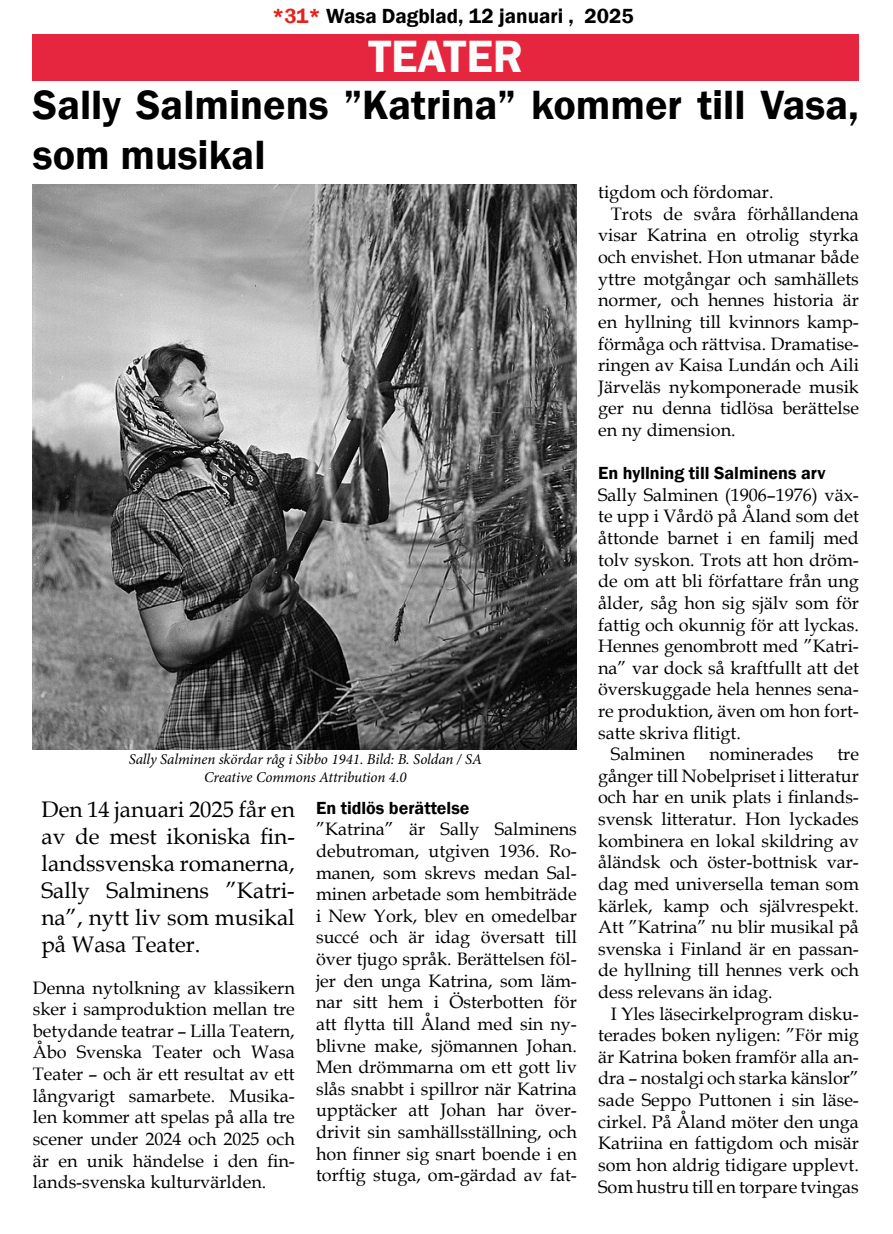
<style>
.page{position:relative;width:893px;height:1234px;background:#fff}
.page>*{position:absolute;margin:0;border:0;box-sizing:border-box;transform-origin:0 0}
.t1{font:600 46.5px "Franklin Gothic";color:#fbfdfc}
.t2{font:600 42px/50.4px "Franklin Gothic";color:#000}
.t3{font:22.5px/27px "Book Antiqua";color:#000;text-align:justify}
.t4{font:600 21px "Franklin Gothic";color:#000}
.t5{font:18px/21.6px "Book Antiqua";color:#000;text-align:justify}
.t6{font:600 18px "Franklin Gothic";color:#000}
.t7{font:italic 15px/18px "Minion Pro";letter-spacing:-.01em;color:#000;text-align:center}
.s1{color:#e5231d}
</style>
<div class="page">
<div style="left:33px;top:34px;width:826px;height:47px;background:#e6263e"></div>
<img style="left:33px;top:184px;width:544px;height:565px">
<p class="t4" style="left:272px;top:3px;width:363px"><span class="s1">*31*</span> Wasa Dagblad, 12 januari , 2025</p>
<h1 class="t1" style="left:368px;top:28px;width:156px">TEATER</h1>
<h2 class="t2" style="left:33px;top:80px;width:827px">Sally Salminens ”Katrina” kommer till Vasa, som musikal</h2>
<p class="t7" style="left:129px;top:750px;width:355px">Sally Salminen skördar råg i Sibbo 1941. Bild: B. Soldan / SA<br>Creative Commons Attribution 4.0</p>
<p class="t3" style="left:41px;top:795px;width:255px">Den 14 januari 2025 får en av de mest ikoniska fin&shy;landssvenska romanerna, Sally Salminens ”Katri&shy;na”, nytt liv som musikal på Wasa Teater.</p>
<p class="t5" style="left:33px;top:976px;width:263px">Denna nytolkning av klassikern sker i samproduktion mellan tre betydande teatrar – Lilla Teatern, Åbo Svenska Teater och Wasa Teater – och är ett resultat av ett långvarigt samarbete. Musika&shy;len kommer att spelas på alla tre scener under 2024 och 2025 och är en unik händelse i den fin&shy;lands-svenska kulturvärlden.</p>
<p class="t6" style="left:316px;top:796px;width:155px">En tidlös berättelse</p>
<p class="t5" style="left:316px;top:817px;width:262px">”Katrina” är Sally Salminens debutroman, utgiven 1936. Ro&shy;manen, som skrevs medan Sal&shy;minen arbetade som hembiträde i New York, blev en omedelbar succé och är idag översatt till över tjugo språk. Berättelsen föl&shy;jer den unga Katrina, som läm&shy;nar sitt hem i Österbotten för att flytta till Åland med sin ny&shy;blivne make, sjömannen Johan.<br>Men drömmarna om ett gott liv slås snabbt i spillror när Katrina upptäcker att Johan har över&shy;drivit sin samhällsställning, och hon finner sig snart boende i en torftig stuga, om-gärdad av fat-</p>
<p class="t5" style="left:598px;top:181px;width:177px">tigdom och fördomar.</p>
<p class="t5" style="left:611px;top:202px;width:250px">Trots de svåra förhållandena</p>
<p class="t5" style="left:598px;top:224px;width:262px">visar Katrina en otrolig styrka</p>
<p class="t5" style="left:598px;top:246px;width:262px">och envishet. Hon utmanar både</p>
<p class="t5" style="left:598px;top:267px;width:262px">yttre motgångar och samhällets</p>
<p class="t5" style="left:598px;top:289px;width:262px">normer, och hennes historia är</p>
<p class="t5" style="left:598px;top:310px;width:262px">en hyllning till kvinnors kamp-</p>
<p class="t5" style="left:598px;top:332px;width:262px">förmåga och rättvisa. Dramatise-</p>
<p class="t5" style="left:598px;top:354px;width:262px">ringen av Kaisa Lundán och Aili</p>
<p class="t5" style="left:598px;top:375px;width:262px">Järveläs nykomponerade musik</p>
<p class="t5" style="left:598px;top:397px;width:262px">ger nu denna tidlösa berättelse</p>
<p class="t5" style="left:598px;top:418px;width:139px">en ny dimension.</p>
<p class="t6" style="left:598px;top:462px;width:229px">En hyllning till Salminens arv</p>
<p class="t5" style="left:598px;top:483px;width:262px">Sally Salminen (1906–1976) väx-</p>
<p class="t5" style="left:598px;top:505px;width:262px">te upp i Vårdö på Åland som det</p>
<p class="t5" style="left:598px;top:526px;width:262px">åttonde barnet i en familj med</p>
<p class="t5" style="left:598px;top:548px;width:262px">tolv syskon. Trots att hon dröm-</p>
<p class="t5" style="left:598px;top:570px;width:262px">de om att bli författare från ung</p>
<p class="t5" style="left:598px;top:591px;width:262px">ålder, såg hon sig själv som för</p>
<p class="t5" style="left:598px;top:613px;width:262px">fattig och okunnig för att lyckas.</p>
<p class="t5" style="left:598px;top:634px;width:262px">Hennes genombrott med ”Katri-</p>
<p class="t5" style="left:598px;top:656px;width:262px">na” var dock så kraftfullt att det</p>
<p class="t5" style="left:598px;top:678px;width:262px">överskuggade hela hennes sena-</p>
<p class="t5" style="left:598px;top:699px;width:262px">re produktion, även om hon fort-</p>
<p class="t5" style="left:598px;top:721px;width:144px">satte skriva flitigt.</p>
<p class="t5" style="left:611px;top:742px;width:76px">Salminen</p>
<p class="t5" style="left:709px;top:742px;width:105px">nominerades</p>
<p class="t5" style="left:598px;top:742px;width:262px;text-indent:239px">tre gånger till Nobelpriset i litteratur och har en unik plats i finlands&shy;svensk litteratur. Hon lyckades kombinera en lokal skildring av åländsk och öster-bottnisk var&shy;dag med universella teman som kärlek, kamp och självrespekt.<br>Att ”Katrina” nu blir musikal på svenska i Finland är en passan&shy;de hyllning till hennes verk och dess relevans än idag.</p>
<p class="t5" style="left:598px;top:1002px;width:262px;text-indent:13px">I Yles läsecirkelprogram disku&shy;terades boken nyligen: ”För mig är Katrina boken framför alla an&shy;dra – nostalgi och starka känslor” sade Seppo Puttonen i sin läse&shy;cirkel. På Åland möter den unga Katriina en fattigdom och misär som hon aldrig tidigare upplevt.<br>Som hustru till en torpare tvingas</p>
</div>
